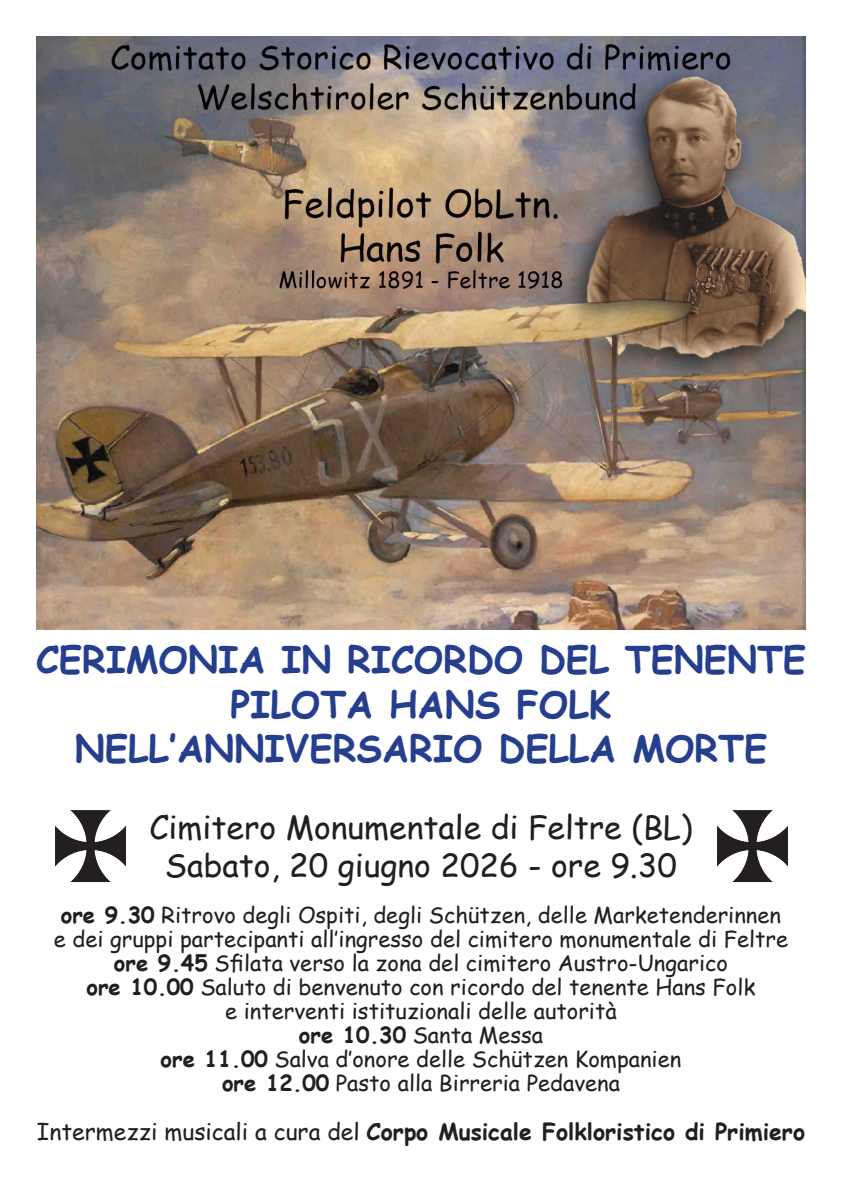
<style>
.page{position:relative;width:842px;height:1191px;background:#fff}
.page>*{position:absolute;margin:0;border:0;box-sizing:border-box;transform-origin:0 0}
.t1{font:700 37px/44.4px "Comic Sans MS";color:#253f8e;text-align:center}
.t2{font:32px "Comic Sans MS";color:#231f20}
.t3{font:700 23px "Comic Sans MS";color:#231f20}
.t4{font:22px "Comic Sans MS";color:#231f20}
.s1{font-weight:700}
.s2{font-weight:400}
</style>
<div class="page">
<img style="left:36px;top:36px;width:770px;height:593px">
<img style="left:717px;top:810px;width:71px;height:72px">
<img style="left:55px;top:810px;width:71px;height:72px">
<p class="t1" style="left:36px;top:636px;width:771px">CERIMONIA IN RICORDO DEL TENENTE<br>PILOTA HANS FOLK</p>
<p class="t1" style="left:75px;top:725px;width:694px">NELL’ANNIVERSARIO DELLA MORTE</p>
<p class="t2" style="left:149px;top:803px;width:545px">Cimitero Monumentale di Feltre (BL)</p>
<p class="t2" style="left:165px;top:842px;width:513px">Sabato, 20 giugno 2026 - ore 9.30</p>
<p class="t4" style="left:61px;top:898px;width:722px"><span class="s1">ore 9.30</span> Ritrovo degli Ospiti, degli Schützen, delle Marketenderinnen</p>
<p class="t4" style="left:54px;top:922px;width:736px">e dei gruppi partecipanti all’ingresso del cimitero monumentale di Feltre</p>
<p class="t4" style="left:114px;top:946px;width:616px"><span class="s1">ore 9.45</span> Sfilata verso la zona del cimitero Austro-Ungarico</p>
<p class="t4" style="left:87px;top:970px;width:670px"><span class="s1">ore 10.00</span> Saluto di benvenuto con ricordo del tenente Hans Folk</p>
<p class="t4" style="left:225px;top:994px;width:393px">e interventi istituzionali delle autorità</p>
<p class="t4" style="left:299px;top:1018px;width:246px"><span class="s1">ore 10.30</span> Santa Messa</p>
<p class="t4" style="left:161px;top:1042px;width:522px"><span class="s1">ore 11.00</span> Salva d’onore delle Schützen Kompanien</p>
<p class="t4" style="left:222px;top:1066px;width:399px"><span class="s1">ore 12.00</span> Pasto alla Birreria Pedavena</p>
<p class="t3" style="left:37px;top:1115px;width:770px"><span class="s2">Intermezzi musicali a cura del</span> Corpo Musicale Folkloristico di Primiero</p>
</div>
